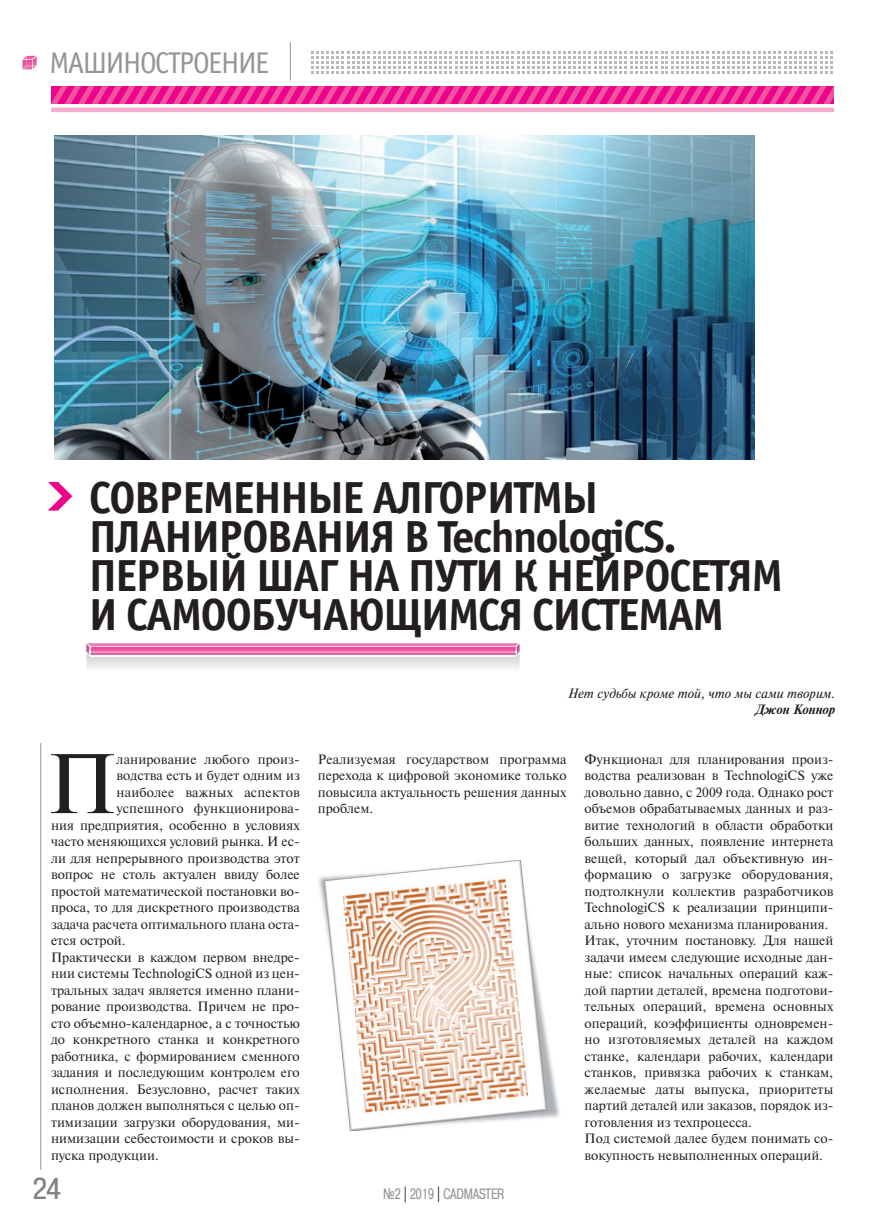
<style>
.page{position:relative;width:893px;height:1221px;background:#fff}
.page>*{position:absolute;margin:0;border:0;box-sizing:border-box;transform-origin:0 0}
.t1{font:84.15px "Newton C";color:#231f20}
.t2{font:700 45px/39px "Officina Sans C";letter-spacing:-.04em;color:#231f20}
.t3{font:30px "Officina Sans C";letter-spacing:-.05em;color:#939598}
.t4{font:30px "Pragmatica Cond C";color:#808285;scale:1.07 1}
.t5{font:15px "Pragmatica Cond C";color:#939598;scale:.9 1}
.t6{font:13.5px/16.5px "Newton C";color:#231f20;text-align:justify}
.t7{font:italic 13.5px "Newton C";color:#231f20}
.t8{font:italic 700 13.5px "Newton C";color:#231f20}
.s1{color:#231f20}
</style>
<div class="page">
<svg style="left:22px;top:55px;width:15px;height:15px"></svg>
<hr style="left:290px;top:42px;width:1px;height:38px;background:#939598">
<svg style="left:311px;top:51px;width:522px;height:23px"></svg>
<svg style="left:51px;top:86px;width:782px;height:18px;background:#ed2794"></svg>
<hr style="left:51px;top:108px;width:782px;height:4px;background:#f5adce">
<hr style="left:40px;top:743px;width:1px;height:426px;background:#939598">
<svg style="left:86px;top:643px;width:434px;height:14px;background:#ea8bbb"></svg>
<svg style="left:48px;top:482px;width:24px;height:28px"></svg>
<img style="left:318px;top:860px;width:242px;height:270px">
<img style="left:54px;top:135px;width:701px;height:324px">
<h3 class="t3" style="left:49px;top:51px;width:222px">МАШИНОСТРОЕНИЕ</h3>
<h2 class="t2" style="left:89px;top:482px;width:696px">СОВРЕМЕННЫЕ АЛГОРИТМЫ<br>ПЛАНИРОВАНИЯ В TechnologiCS.<br>ПЕРВЫЙ ШАГ НА ПУТИ К НЕЙРОСЕТЯМ<br>И САМООБУЧАЮЩИМСЯ СИСТЕМАМ</h2>
<h1 class="t1" style="left:47px;top:754px;width:71px">П</h1>
<p class="t6" style="left:117px;top:751px;width:185px">ланирование любого произ-</p>
<p class="t6" style="left:117px;top:768px;width:185px">водства есть и будет одним из</p>
<p class="t6" style="left:117px;top:784px;width:185px">наиболее важных аспектов</p>
<p class="t6" style="left:117px;top:801px;width:185px">успешного функционирова-</p>
<p class="t6" style="left:51px;top:817px;width:250px">ния предприятия, особенно в условиях</p>
<p class="t6" style="left:51px;top:834px;width:250px">часто меняющихся условий рынка. И ес-</p>
<p class="t6" style="left:51px;top:850px;width:250px">ли для непрерывного производства этот</p>
<p class="t6" style="left:51px;top:867px;width:250px">вопрос не столь актуален ввиду более</p>
<p class="t6" style="left:51px;top:883px;width:250px">простой математической постановки во-</p>
<p class="t6" style="left:51px;top:900px;width:250px">проса, то для дискретного производства</p>
<p class="t6" style="left:51px;top:916px;width:250px">задача расчета оптимального плана оста-</p>
<p class="t6" style="left:51px;top:933px;width:76px">ется острой.</p>
<p class="t6" style="left:51px;top:949px;width:250px">Практически в каждом первом внедре-</p>
<p class="t6" style="left:51px;top:966px;width:250px">нии системы TechnologiCS одной из цен-</p>
<p class="t6" style="left:51px;top:982px;width:250px">тральных задач является именно плани-</p>
<p class="t6" style="left:51px;top:999px;width:250px">рование производства. Причем не про-</p>
<p class="t6" style="left:51px;top:1015px;width:250px">сто объемно-календарное, а с точностью</p>
<p class="t6" style="left:51px;top:1032px;width:250px">до конкретного станка и конкретного</p>
<p class="t6" style="left:51px;top:1048px;width:250px">работника, с формированием сменного</p>
<p class="t6" style="left:51px;top:1065px;width:250px">задания и последующим контролем его</p>
<p class="t6" style="left:51px;top:1081px;width:250px">исполнения. Безусловно, расчет таких</p>
<p class="t6" style="left:51px;top:1098px;width:250px">планов должен выполняться с целью оп-</p>
<p class="t6" style="left:51px;top:1114px;width:250px">тимизации загрузки оборудования, ми-</p>
<p class="t6" style="left:51px;top:1131px;width:250px">нимизации себестоимости и сроков вы-</p>
<p class="t6" style="left:51px;top:1147px;width:109px">пуска продукции.</p>
<p class="t7" style="left:567px;top:687px;width:269px">Нет судьбы кроме той, что мы сами творим.</p>
<p class="t8" style="left:755px;top:704px;width:82px">Джон Коннор</p>
<p class="t6" style="left:318px;top:751px;width:250px">Реализуемая государством программа перехода к цифровой экономике только повысила актуальность решения данных проблем.</p>
<p class="t6" style="left:585px;top:751px;width:250px;text-align:left">Функционал для планирования произ&shy;водства реализован в TechnologiCS уже довольно давно, с 2009 года. Однако рост объемов обрабатываемых данных и раз&shy;витие технологий в области обработки больших данных, появление интернета вещей, который дал объективную ин&shy;формацию о загрузке оборудования, подтолкнули коллектив разработчиков TechnologiCS к реализации принципи&shy;ально нового механизма планирования.<br>Итак, уточним постановку. Для нашей задачи имеем следующие исходные дан&shy;ные: список начальных операций каж&shy;дой партии деталей, времена подготови&shy;тельных операций, времена основных операций, коэффициенты одновремен&shy;но изготовляемых деталей на каждом станке, календари рабочих, календари станков, привязка рабочих к станкам, желаемые даты выпуска, приоритеты партий деталей или заказов, порядок из&shy;готовления из техпроцесса.<br>Под системой далее будем понимать со&shy;вокупность невыполненных операций.</p>
<h3 class="t4" style="left:33px;top:1171px;width:27px">24</h3>
<p class="t5" style="left:383px;top:1185px;width:136px">¹2 <span class="s1">|</span> 2019 <span class="s1">|</span> CADMASTER</p>
</div>
